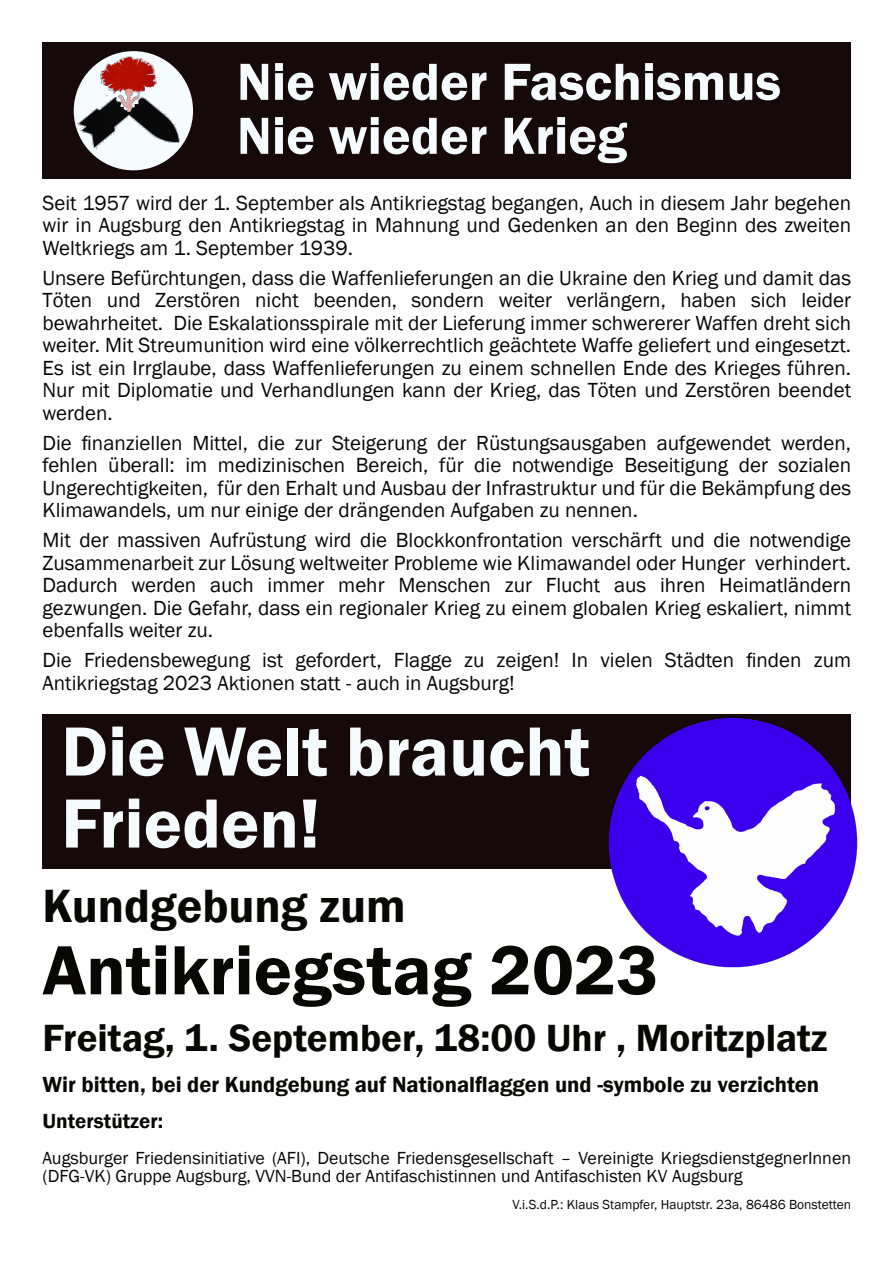
<style>
.page{position:relative;width:894px;height:1263px;background:#fff}
.page>*{position:absolute;margin:0;border:0;box-sizing:border-box;transform-origin:0 0}
.t1{font:600 72px/72px "Franklin Gothic";color:#f6fbfe}
.t2{font:600 72px "Franklin Gothic";color:#080704}
.t3{font:600 54px/54px "Franklin Gothic";color:#f6fbfe}
.t4{font:600 48px "Franklin Gothic";color:#080704}
.t5{font:600 39px "Franklin Gothic";color:#080704}
.t6{font:600 22.5px "Franklin Gothic";color:#080704}
.t7{font:21px/22.5px "Franklin Gothic";color:#080704;text-align:justify}
.t8{font:600 21px "Franklin Gothic";color:#080704}
.t9{font:18px/18px "Franklin Gothic";color:#080704}
.t10{font:13.5px "Franklin Gothic";color:#080704}
</style>
<div class="page">
<div style="left:43px;top:43px;width:807px;height:136px;background:#15090a"></div>
<div style="left:43px;top:714px;width:807px;height:154px;background:#15090a"></div>
<img style="left:606px;top:716px;width:252px;height:252px">
<div style="left:74px;top:51px;width:119px;height:119px;background:#f6fbfe;border-radius:50%"></div>
<img style="left:78px;top:54px;width:102px;height:95px">
<h2 class="t3" style="left:237px;top:59px;width:545px">Nie wieder Faschismus<br>Nie wieder Krieg</h2>
<p class="t7" style="left:43px;top:193px;width:809px">Seit 1957 wird der 1. September als Antikriegstag begangen, Auch in diesem Jahr begehen wir in Augsburg den Antikriegstag in Mahnung und Gedenken an den Beginn des zweiten Weltkriegs am 1. September 1939.</p>
<p class="t7" style="left:43px;top:268px;width:809px">Unsere Befürchtungen, dass die Waffenlieferungen an die Ukraine den Krieg und damit das Töten und Zerstören nicht beenden, sondern weiter verlängern, haben sich leider bewahrheitet. Die Eskalationsspirale mit der Lieferung immer schwererer Waffen dreht sich weiter. Mit Streumunition wird eine völkerrechtlich geächtete Waffe geliefert und eingesetzt.<br>Es ist ein Irrglaube, dass Waffenlieferungen zu einem schnellen Ende des Krieges führen.<br>Nur mit Diplomatie und Verhandlungen kann der Krieg, das Töten und Zerstören beendet werden.</p>
<p class="t7" style="left:43px;top:433px;width:809px">Die finanziellen Mittel, die zur Steigerung der Rüstungsausgaben aufgewendet werden, fehlen überall: im medizinischen Bereich, für die notwendige Beseitigung der sozialen Ungerechtigkeiten, für den Erhalt und Ausbau der Infrastruktur und für die Bekämpfung des Klimawandels, um nur einige der drängenden Aufgaben zu nennen.</p>
<p class="t7" style="left:43px;top:531px;width:809px">Mit der massiven Aufrüstung wird die Blockkonfrontation verschärft und die notwendige Zusammenarbeit zur Lösung weltweiter Probleme wie Klimawandel oder Hunger verhindert.<br>Dadurch werden auch immer mehr Menschen zur Flucht aus ihren Heimatländern gezwungen. Die Gefahr, dass ein regionaler Krieg zu einem globalen Krieg eskaliert, nimmt ebenfalls weiter zu.</p>
<p class="t7" style="left:43px;top:651px;width:809px">Die Friedensbewegung ist gefordert, Flagge zu zeigen! In vielen Städten finden zum<br>Antikriegstag 2023 Aktionen statt - auch in Augsburg!</p>
<h1 class="t1" style="left:61px;top:721px;width:530px">Die Welt braucht<br>Frieden!</h1>
<h3 class="t4" style="left:43px;top:889px;width:364px">Kundgebung zum</h3>
<h1 class="t2" style="left:43px;top:944px;width:617px">Antikriegstag 2023</h1>
<h3 class="t5" style="left:43px;top:1024px;width:786px">Freitag, 1. September, 18:00 Uhr , Moritzplatz</h3>
<p class="t6" style="left:43px;top:1076px;width:778px">Wir bitten, bei der Kundgebung auf Nationalflaggen und -symbole zu verzichten</p>
<p class="t8" style="left:43px;top:1113px;width:122px">Unterstützer:</p>
<p class="t9" style="left:43px;top:1150px;width:809px">Augsburger Friedensinitiative (AFI), Deutsche Friedensgesellschaft – Vereinigte KriegsdienstgegnerInnen (DFG-VK) Gruppe Augsburg, VVN-Bund der Antifaschistinnen und Antifaschisten KV Augsburg</p>
<p class="t10" style="left:512px;top:1199px;width:340px">V.i.S.d.P.: Klaus Stampfer, Hauptstr. 23a, 86486 Bonstetten</p>
</div>
